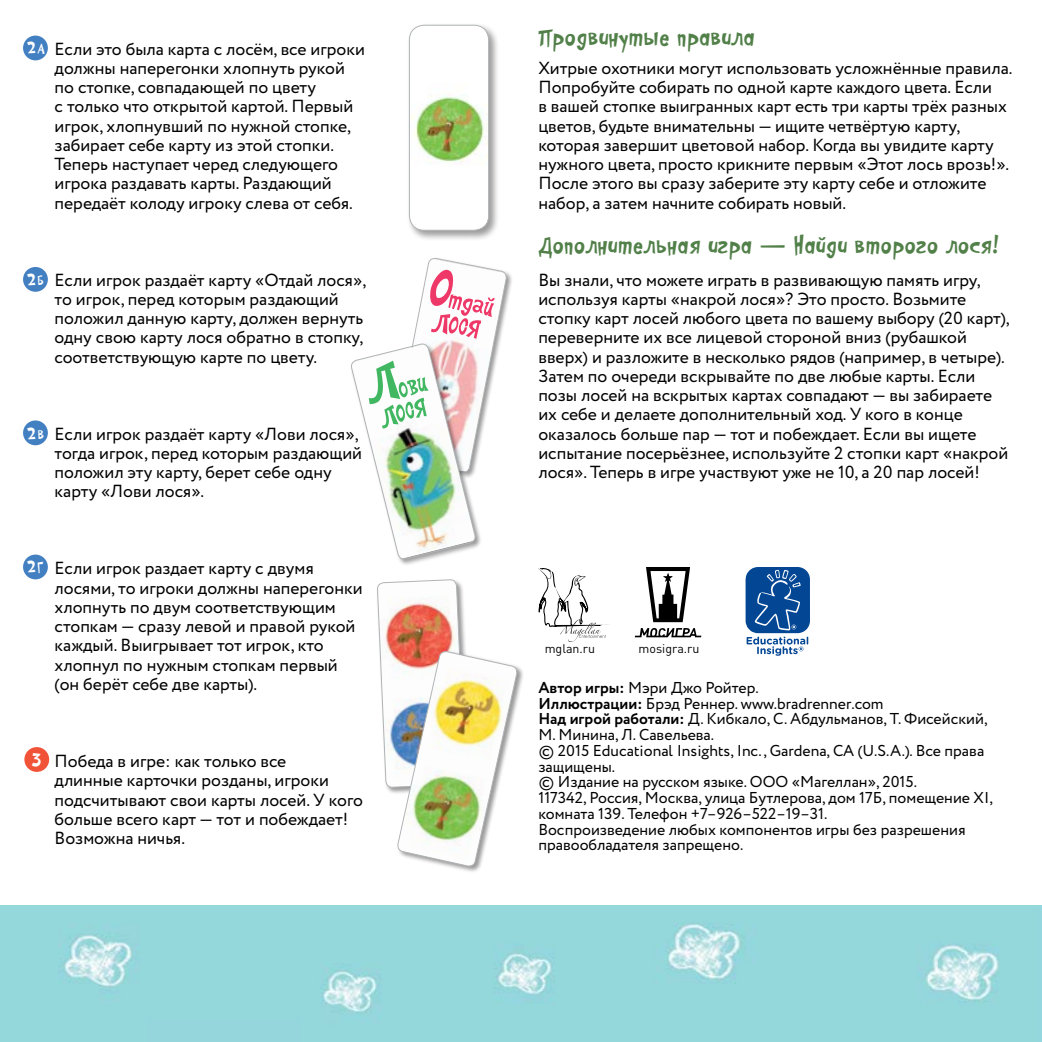
<style>
.page{position:relative;width:1042px;height:1042px;background:#fff}
.page>*{position:absolute;margin:0;border:0;box-sizing:border-box;transform-origin:0 0}
.t1{font:700 26.25px "PF Cosmonut Pro";color:#528049}
.t2{font:700 26.25px "PF Cosmonut Pro";color:#fff}
.t3{font:700 21px "PF Cosmonut Pro";color:#fff}
.t4{font:17.5px/19.2px "Circe";color:#000}
.t5{font:15.75px/15.8px "Circe";color:#000}
.t6{font:12.42px "DIN Pro";color:#000}
.s1{font-size:14.7px}
.s2{font-weight:700}
</style>
<div class="page">
<svg style="left:745px;top:567px;width:65px;height:89px"></svg>
<div style="left:407px;top:23px;width:93px;height:218px;background:#000;opacity:.4"></div>
<img style="left:409px;top:25px;width:80px;height:205px">
<div style="left:409px;top:25px;width:80px;height:206px;border:1px solid #b1b4b6;border-radius:15px"></div>
<div style="left:390px;top:257px;width:123px;height:222px;background:#000;opacity:.4"></div>
<div style="left:350px;top:342px;width:132px;height:224px;background:#000;opacity:.4"></div>
<img style="left:350px;top:257px;width:157px;height:304px">
<div style="left:396px;top:650px;width:128px;height:223px;background:#000;opacity:.4"></div>
<img style="left:377px;top:579px;width:141px;height:288px">
<div style="left:24px;top:747px;width:25px;height:25px;background:#f05338;border-radius:50%"></div>
<div style="left:23px;top:36px;width:25px;height:24px;background:#4280c2;border-radius:50%"></div>
<div style="left:23px;top:267px;width:25px;height:25px;background:#4380c2;border-radius:50%"></div>
<div style="left:23px;top:420px;width:25px;height:25px;background:#4380c2;border-radius:50%"></div>
<div style="left:23px;top:554px;width:25px;height:25px;background:#4380c2;border-radius:50%"></div>
<img style="left:0;top:905px;width:434px;height:137px">
<img style="left:434px;top:905px;width:608px;height:137px">
<div style="left:146px;top:1018px;width:156px;height:24px;background:#94d6db"></div>
<svg style="left:538px;top:568px;width:71px;height:74px"></svg>
<svg style="left:635px;top:567px;width:66px;height:70px"></svg>
<p class="t3" style="left:27px;top:32px;width:20px">2<span class="s1">а</span></p>
<p class="t4" style="left:55px;top:40px;width:312px">Если это была карта с лосём, все игроки должны наперегонки хлопнуть рукой по стопке, совпадающей по цвету<br>с только что открытой картой. Первый игрок, хлопнувший по нужной стопке, забирает себе карту из этой стопки.<br>Теперь наступает черед следующего игрока раздавать карты. Раздающий передаёт колоду игроку слева от себя.</p>
<p class="t3" style="left:27px;top:263px;width:19px">2<span class="s1">б</span></p>
<p class="t4" style="left:55px;top:271px;width:313px">Если игрок раздаёт карту «Отдай лося», то игрок, перед которым раздающий положил данную карту, должен вернуть одну свою карту лося обратно в стопку, соответствующую карте по цвету.</p>
<p class="t3" style="left:27px;top:417px;width:19px">2<span class="s1">в</span></p>
<p class="t4" style="left:55px;top:425px;width:309px">Если игрок раздаёт карту «Лови лося», тогда игрок, перед которым раздающий положил эту карту, берет себе одну карту «Лови лося».</p>
<h1 class="t1" style="left:538px;top:18px;width:218px">Продвинутые правила</h1>
<p class="t4" style="left:538px;top:59px;width:475px">Хитрые охотники могут использовать усложнённые правила.<br>Попробуйте собирать по одной карте каждого цвета. Если<br>в вашей стопке выигранных карт есть три карты трёх разных цветов, будьте внимательны — ищите четвёртую карту, которая завершит цветовой набор. Когда вы увидите карту нужного цвета, просто крикните первым «Этот лось врозь!».<br>После этого вы сразу заберите эту карту себе и отложите набор, а затем начните собирать новый.</p>
<h1 class="t1" style="left:538px;top:226px;width:461px">Дополнительная игра — Найди второго лося!</h1>
<p class="t4" style="left:538px;top:271px;width:473px">Вы знали, что можете играть в развивающую память игру, используя карты «накрой лося»? Это просто. Возьмите стопку карт лосей любого цвета по вашему выбору (20 карт), переверните их все лицевой стороной вниз (рубашкой вверх) и разложите в несколько рядов (например, в четыре).<br>Затем по очереди вскрывайте по две любые карты. Если позы лосей на вскрытых картах совпадают — вы забираете их себе и делаете дополнительный ход. У кого в конце оказалось больше пар — тот и побеждает. Если вы ищете испытание посерьёзнее, используйте 2 стопки карт «накрой лося». Теперь в игре участвуют уже не 10, а 20 пар лосей!</p>
<p class="t3" style="left:27px;top:551px;width:17px">2<span class="s1">г</span></p>
<p class="t4" style="left:55px;top:559px;width:310px">Если игрок раздает карту с двумя лосями, то игроки должны наперегонки хлопнуть по двум соответствующим стопкам — сразу левой и правой рукой каждый. Выигрывает тот игрок, кто хлопнул по нужным стопкам первый (он берёт себе две карты).</p>
<h1 class="t2" style="left:32px;top:740px;width:11px">3</h1>
<p class="t4" style="left:55px;top:752px;width:310px">Победа в игре: как только все<br>длинные карточки розданы, игроки подсчитывают свои карты лосей. У кого больше всего карт — тот и побеждает!<br>Возможна ничья.</p>
<p class="t6" style="left:545px;top:640px;width:52px">mglan.ru</p>
<p class="t6" style="left:638px;top:640px;width:62px">mosigra.ru</p>
<p class="t5" style="left:538px;top:680px;width:456px"><span class="s2">Автор игры:</span> Мэри Джо Ройтер.<br><span class="s2">Иллюстрации:</span> Брэд Реннер. www.bradrenner.com<br><span class="s2">Над игрой работали:</span> Д. Кибкало, С. Абдульманов, Т. Фисейский, М. Минина, Л. Савельева.<br>© 2015 Educational Insights, Inc., Gardena, CA (U.S.A.). Все права защищены.<br>© Издание на русском языке. ООО «Магеллан», 2015.<br>117342, Россия, Москва, улица Бутлерова, дом 17Б, помещение XI, комната 139. Телефон +7–926–522–19–31.<br>Воспроизведение любых компонентов игры без разрешения правообладателя запрещено.</p>
</div>
